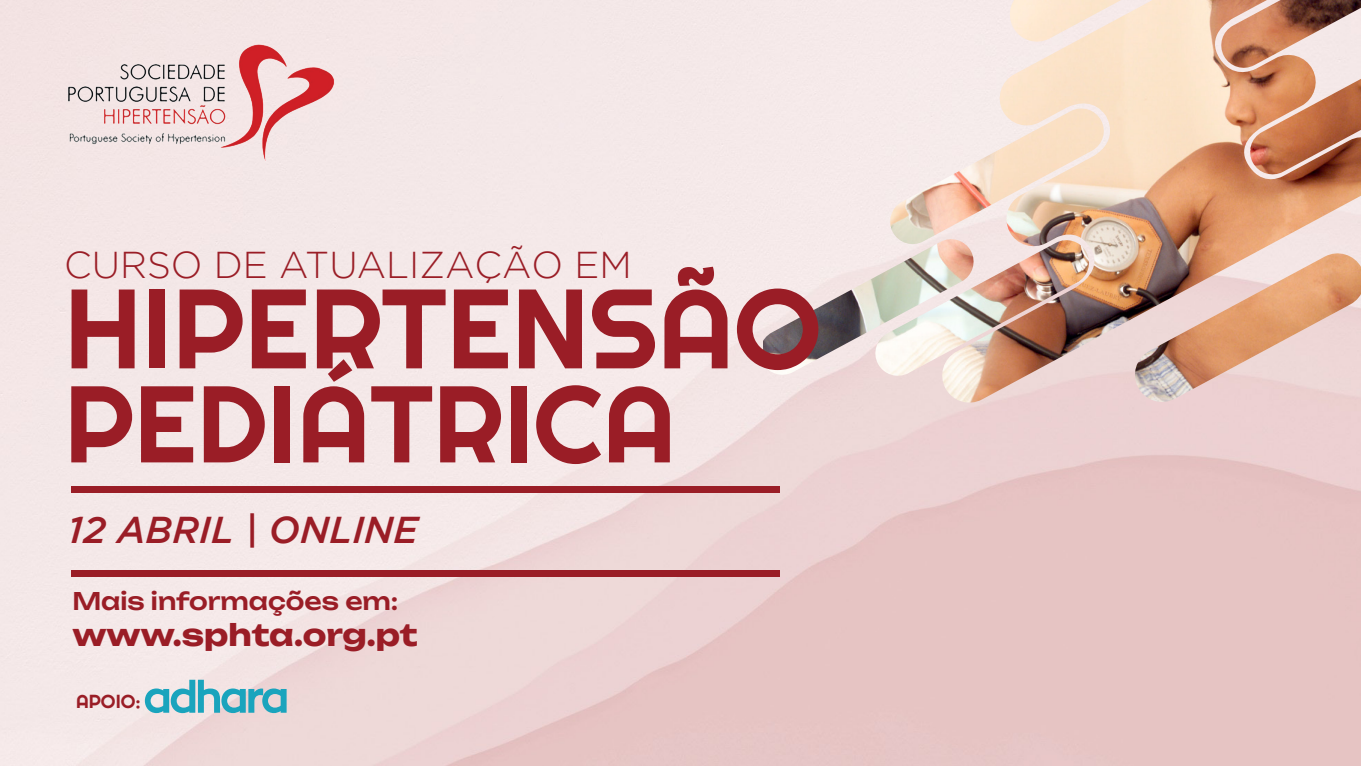
<style>
.page{position:relative;width:1361px;height:766px;background:#fff}
.page>*{position:absolute;margin:0;border:0;box-sizing:border-box;transform-origin:0 0}
.t1{font:112.5px "Righteous";color:#9a1d26}
.t2{font:108.5px "Righteous";color:#9a1d26}
.t3{font:300 37.25px "Gotham";color:#9a1d26}
.t4{font:italic 500 37.25px "Gotham";color:#9a1d26}
.t5{font:700 30px "Unbounded";letter-spacing:-.005em;color:#9a1d26}
.t6{font:500 24px "Unbounded";color:#9a1d26}
.t7{font:19px "Righteous";color:#9a1d26}
</style>
<div class="page">
<img style="left:0;top:0;width:1361px;height:765px">
<img style="left:763px;top:0;width:598px;height:403px">
<img style="left:67px;top:44px;width:269px;height:116px">
<div style="left:71px;top:486px;width:708px;height:6px;background:#9a1d26"></div>
<div style="left:71px;top:569px;width:708px;height:7px;background:#9a1d26"></div>
<svg style="left:145px;top:679px;width:142px;height:34px;background:#90c5d0"></svg>
<p class="t3" style="left:64px;top:245px;width:569px">CURSO DE ATUALIZAÇÃO EM</p>
<h1 class="t1" style="left:64px;top:257px;width:758px">HIPERTENSÃO</h1>
<h2 class="t2" style="left:64px;top:355px;width:613px">PEDIÁTRICA</h2>
<p class="t4" style="left:68px;top:509px;width:351px">12 ABRIL | ONLINE</p>
<p class="t6" style="left:72px;top:582px;width:327px">Mais informações em:</p>
<p class="t5" style="left:72px;top:610px;width:347px">www.sphta.org.pt</p>
<p class="t7" style="left:76px;top:689px;width:66px">APOIO:</p>
</div>
